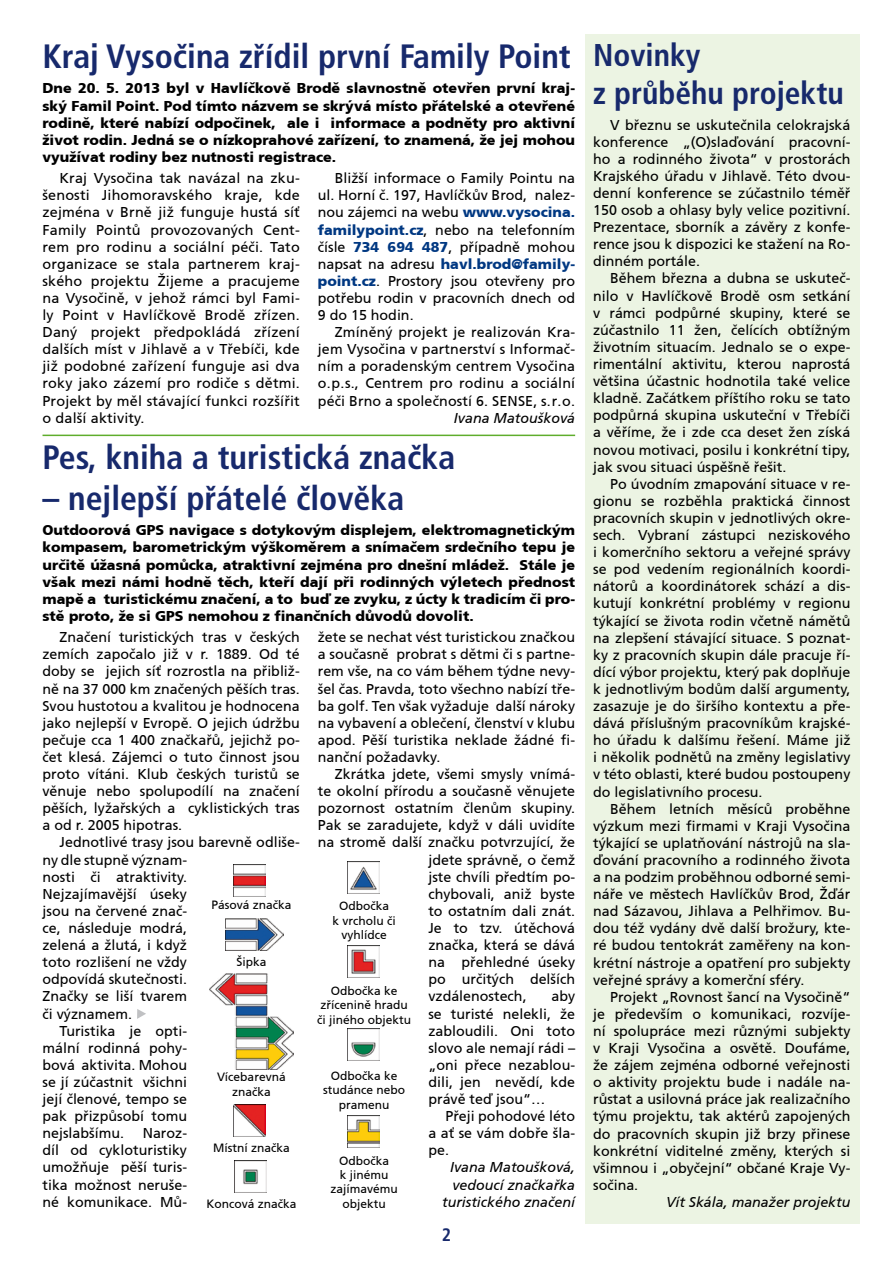
<style>
.page{position:relative;width:893px;height:1263px;background:#fff}
.page>*{position:absolute;margin:0;border:0;box-sizing:border-box;transform-origin:0 0}
.t1{font:700 condensed 33.75px "Frutiger CE";color:#17296c}
.t2{font:700 condensed 31.5px/37.8px "Frutiger CE";color:#17296c}
.t3{font:700 condensed 18px "Frutiger CE";color:#17296c}
.t4{font:14.25px/17.1px "Frutiger CE";color:#000;text-align:justify}
.t5{font:900 14.25px/17.1px "Frutiger CE";color:#000;text-align:justify}
.t6{font:italic 14.25px/17.1px "Frutiger CE";color:#000;text-align:right}
.t7{font:12px/14.4px "Frutiger CE";color:#000;text-align:center}
.s1{font-weight:900;color:#003882}
</style>
<div class="page">
<div style="left:585px;top:34px;width:275px;height:1190px;background:#ecf4e3"></div>
<hr style="left:43px;top:435px;width:532px;height:1px;background:#5fad2c">
<img style="left:234px;top:864px;width:32px;height:32px">
<img style="left:226px;top:918px;width:58px;height:32px">
<img style="left:209px;top:974px;width:85px;height:95px">
<img style="left:234px;top:1104px;width:32px;height:32px">
<img style="left:235px;top:1161px;width:32px;height:32px">
<img style="left:348px;top:861px;width:31px;height:32px">
<img style="left:348px;top:945px;width:31px;height:32px">
<img style="left:348px;top:1029px;width:31px;height:31px">
<img style="left:348px;top:1115px;width:31px;height:32px">
<svg style="left:137px;top:1009px;width:9px;height:10px"></svg>
<h1 class="t1" style="left:43px;top:37px;width:530px">Kraj Vysočina zřídil první Family Point</h1>
<p class="t5" style="left:43px;top:80px;width:534px">Dne 20. 5. 2013 byl v Havlíčkově Brodě slavnostně otevřen první kraj&shy;ský Famil Point. Pod tímto názvem se skrývá místo přátelské a otevřené rodině, které nabízí odpočinek, ale i informace a podněty pro aktivní život rodin. Jedná se o nízkoprahové zařízení, to znamená, že jej mohou využívat rodiny bez nutnosti registrace.</p>
<p class="t4" style="left:43px;top:170px;width:259px;text-indent:17px">Kraj Vysočina tak navázal na zku&shy;šenosti Jihomoravského kraje, kde zejména v Brně již funguje hustá síť Family Pointů provozovaných Cent&shy;rem pro rodinu a sociální péči. Tato organizace se stala partnerem kraj&shy;ského projektu Žijeme a pracujeme na Vysočině, v jehož rámci byl Fami&shy;ly Point v Havlíčkově Brodě zřízen.<br>Daný projekt předpokládá zřízení dalších míst v Jihlavě a v Třebíči, kde již podobné zařízení funguje asi dva roky jako zázemí pro rodiče s dětmi.<br>Projekt by měl stávající funkci rozšířit o další aktivity.</p>
<p class="t4" style="left:318px;top:170px;width:259px;text-indent:17px">Bližší informace o Family Pointu na ul. Horní č. 197, Havlíčkův Brod, nalez&shy;nou zájemci na webu <span class="s1">www.vysocina. familypoint.cz</span>, nebo na telefonním čísle <span class="s1">734 694 487</span>, případně mohou napsat na adresu <span class="s1">havl.brod@family&shy;point.cz</span>. Prostory jsou otevřeny pro potřebu rodin v pracovních dnech od 9 do 15 hodin.</p>
<p class="t4" style="left:318px;top:324px;width:259px;text-indent:17px">Zmíněný projekt je realizován Kra&shy;jem Vysočina v partnerství s Informač&shy;ním a poradenským centrem Vysočina o.p.s., Centrem pro rodinu a sociální péči Brno a společností 6. SENSE, s.r.o.</p>
<p class="t6" style="left:454px;top:409px;width:123px">Ivana Matoušková</p>
<h1 class="t1" style="left:43px;top:438px;width:414px">Pes, kniha a turistická značka</h1>
<h1 class="t1" style="left:43px;top:479px;width:363px">– nejlepší přátelé člověka</h1>
<p class="t5" style="left:43px;top:522px;width:534px">Outdoorová GPS navigace s dotykovým displejem, elektromagnetickým kompasem, barometrickým výškoměrem a snímačem srdečního tepu je určitě úžasná pomůcka, atraktivní zejména pro dnešní mládež. Stále je však mezi námi hodně těch, kteří dají při rodinných výletech přednost mapě a turistickému značení, a to buď ze zvyku, z úcty k tradicím či pro&shy;stě proto, že si GPS nemohou z finančních důvodů dovolit.</p>
<p class="t4" style="left:43px;top:629px;width:259px;text-indent:17px">Značení turistických tras v českých zemích započalo již v r. 1889. Od té doby se jejich síť rozrostla na přibliž&shy;ně na 37 000 km značených pěších tras.<br>Svou hustotou a kvalitou je hodnocena jako nejlepší v Evropě. O jejich údržbu pečuje cca 1 400 značkařů, jejichž po&shy;čet klesá. Zájemci o tuto činnost jsou proto vítáni. Klub českých turistů se věnuje nebo spolupodílí na značení pěších, lyžařských a cyklistických tras a od r. 2005 hipotras.</p>
<p class="t4" style="left:60px;top:834px;width:242px">Jednotlivé trasy jsou barevně odliše-</p>
<p class="t4" style="left:43px;top:851px;width:146px">ny dle stupně význam-</p>
<p class="t4" style="left:43px;top:868px;width:146px">nosti či atraktivity.</p>
<p class="t4" style="left:43px;top:885px;width:146px">Nejzajímavější úseky</p>
<p class="t4" style="left:43px;top:902px;width:146px">jsou na červené znač-</p>
<p class="t4" style="left:43px;top:919px;width:146px">ce, následuje modrá,</p>
<p class="t4" style="left:43px;top:936px;width:146px">zelená a žlutá, i když</p>
<p class="t4" style="left:43px;top:954px;width:146px">toto rozlišení ne vždy</p>
<p class="t4" style="left:43px;top:971px;width:146px">odpovídá skutečnosti.</p>
<p class="t4" style="left:43px;top:988px;width:146px">Značky se liší tvarem</p>
<p class="t4" style="left:43px;top:1005px;width:91px">či významem.</p>
<p class="t4" style="left:60px;top:1022px;width:129px">Turistika je opti-</p>
<p class="t4" style="left:43px;top:1039px;width:146px">mální rodinná pohy-</p>
<p class="t4" style="left:43px;top:1056px;width:146px">bová aktivita. Mohou</p>
<p class="t4" style="left:43px;top:1073px;width:146px">se jí zúčastnit všichni</p>
<p class="t4" style="left:43px;top:1090px;width:146px">její členové, tempo se</p>
<p class="t4" style="left:43px;top:1107px;width:146px">pak přizpůsobí tomu</p>
<p class="t4" style="left:43px;top:1125px;width:83px">nejslabšímu.</p>
<p class="t4" style="left:318px;top:629px;width:259px">žete se nechat vést turistickou značkou a současně probrat s dětmi či s partne&shy;rem vše, na co vám během týdne nevy&shy;šel čas. Pravda, toto všechno nabízí tře&shy;ba golf. Ten však vyžaduje další nároky na vybavení a oblečení, členství v klubu apod. Pěší turistika neklade žádné fi&shy;nanční požadavky.</p>
<p class="t4" style="left:335px;top:765px;width:242px">Zkrátka jdete, všemi smysly vnímá-</p>
<p class="t4" style="left:318px;top:783px;width:259px">te okolní přírodu a současně věnujete</p>
<p class="t4" style="left:318px;top:800px;width:259px">pozornost ostatním členům skupiny.</p>
<p class="t4" style="left:318px;top:817px;width:259px">Pak se zaradujete, když v dáli uvidíte</p>
<p class="t4" style="left:318px;top:834px;width:259px">na stromě další značku potvrzující, že</p>
<p class="t4" style="left:428px;top:851px;width:148px">jdete správně, o čemž</p>
<p class="t4" style="left:428px;top:868px;width:148px">jste chvíli předtím po-</p>
<p class="t4" style="left:428px;top:885px;width:148px">chybovali, aniž byste</p>
<p class="t4" style="left:428px;top:902px;width:148px">to ostatním dali znát.</p>
<p class="t4" style="left:428px;top:919px;width:148px">Je to tzv. útěchová</p>
<p class="t4" style="left:428px;top:936px;width:148px">značka, která se dává</p>
<p class="t4" style="left:428px;top:954px;width:148px">na přehledné úseky</p>
<p class="t4" style="left:428px;top:971px;width:148px">po určitých delších</p>
<p class="t4" style="left:428px;top:988px;width:100px">vzdálenostech,</p>
<p class="t7" style="left:211px;top:897px;width:82px">Pásová značka</p>
<p class="t7" style="left:332px;top:899px;width:65px">Odbočka<br>k vrcholu či vyhlídce</p>
<p class="t7" style="left:236px;top:955px;width:32px">Šipka</p>
<p class="t7" style="left:317px;top:983px;width:96px">Odbočka ke zřícenině hradu či jiného objektu</p>
<p class="t4" style="left:428px;top:988px;width:148px;text-indent:123px">aby se turisté nelekli, že zabloudili. Oni toto slovo ale nemají rádi – „oni přece nezablou&shy;dili, jen nevědí, kde právě teď jsou“…</p>
<p class="t4" style="left:428px;top:1107px;width:148px;text-indent:17px">Přeji pohodové léto a ať se vám dobře šla&shy;pe.</p>
<p class="t6" style="left:442px;top:1159px;width:135px">Ivana Matoušková, vedoucí značkařka turistického značení</p>
<p class="t7" style="left:323px;top:1068px;width:84px">Odbočka ke studánce nebo pramenu</p>
<p class="t7" style="left:217px;top:1070px;width:70px">Vícebarevná značka</p>
<p class="t4" style="left:43px;top:1125px;width:146px;text-indent:100px">Naroz&shy;díl od cykloturistiky umožňuje pěší turis&shy;tika možnost neruše&shy;né komunikace. Mů-</p>
<p class="t7" style="left:213px;top:1140px;width:78px">Místní značka</p>
<p class="t7" style="left:330px;top:1153px;width:69px">Odbočka<br>k jinému zajímavému objektu</p>
<p class="t7" style="left:206px;top:1196px;width:92px">Koncová značka</p>
<p class="t3" style="left:442px;top:1224px;width:11px">2</p>
<h2 class="t2" style="left:593px;top:37px;width:252px">Novinky<br>z průběhu projektu</h2>
<p class="t4" style="left:593px;top:116px;width:259px;text-indent:17px">V březnu se uskutečnila celokrajská konference „(O)slaďování pracovní&shy;ho a rodinného života“ v prostorách Krajského úřadu v Jihlavě. Této dvou&shy;denní konference se zúčastnilo téměř 150 osob a ohlasy byly velice pozitivní.<br>Prezentace, sborník a závěry z konfe&shy;rence jsou k dispozici ke stažení na Ro&shy;dinném portále.</p>
<p class="t4" style="left:593px;top:270px;width:259px;text-indent:17px">Během března a dubna se uskuteč&shy;nilo v Havlíčkově Brodě osm setkání v rámci podpůrné skupiny, které se zúčastnilo 11 žen, čelících obtížným životním situacím. Jednalo se o expe&shy;rimentální aktivitu, kterou naprostá většina účastnic hodnotila také velice kladně. Začátkem příštího roku se tato podpůrná skupina uskuteční v Třebíči a věříme, že i zde cca deset žen získá novou motivaci, posilu i konkrétní tipy, jak svou situaci úspěšně řešit.</p>
<p class="t4" style="left:593px;top:475px;width:259px;text-indent:17px">Po úvodním zmapování situace v re&shy;gionu se rozběhla praktická činnost pracovních skupin v jednotlivých okre&shy;sech. Vybraní zástupci neziskového i komerčního sektoru a veřejné správy se pod vedením regionálních koordi&shy;nátorů a koordinátorek schází a dis&shy;kutují konkrétní problémy v regionu týkající se života rodin včetně námětů na zlepšení stávající situace. S poznat&shy;ky z pracovních skupin dále pracuje ří&shy;dící výbor projektu, který pak doplňuje k jednotlivým bodům další argumenty, zasazuje je do širšího kontextu a pře&shy;dává příslušným pracovníkům krajské&shy;ho úřadu k dalšímu řešení. Máme již i několik podnětů na změny legislativy v této oblasti, které budou postoupeny do legislativního procesu.</p>
<p class="t4" style="left:593px;top:800px;width:259px;text-indent:17px">Během letních měsíců proběhne výzkum mezi firmami v Kraji Vysočina týkající se uplatňování nástrojů na sla&shy;ďování pracovního a rodinného života a na podzim proběhnou odborné semi&shy;náře ve městech Havlíčkův Brod, Žďár nad Sázavou, Jihlava a Pelhřimov. Bu&shy;dou též vydány dvě další brožury, kte&shy;ré budou tentokrát zaměřeny na kon&shy;krétní nástroje a opatření pro subjekty veřejné správy a komerční sféry.</p>
<p class="t4" style="left:593px;top:988px;width:259px;text-indent:17px">Projekt „Rovnost šancí na Vysočině“ je především o komunikaci, rozvíje&shy;ní spolupráce mezi různými subjekty v Kraji Vysočina a osvětě. Doufáme, že zájem zejména odborné veřejnosti o aktivity projektu bude i nadále na&shy;růstat a usilovná práce jak realizačního týmu projektu, tak aktérů zapojených do pracovních skupin již brzy přinese konkrétní viditelné změny, kterých si všimnou i „obyčejní“ občané Kraje Vy&shy;sočina.</p>
<p class="t6" style="left:666px;top:1193px;width:186px">Vít Skála, manažer projektu</p>
</div>
